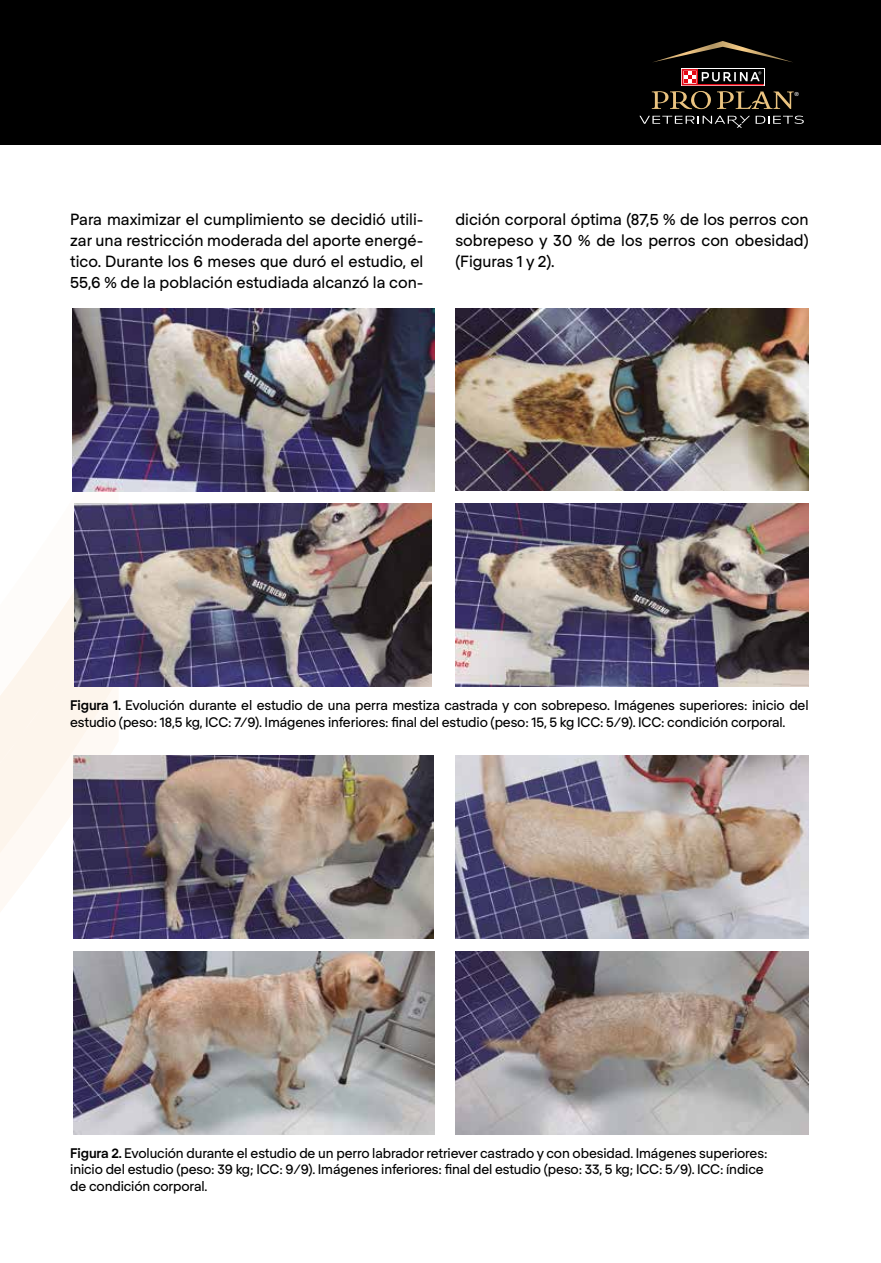
<style>
.page{position:relative;width:881px;height:1263px;background:#fff}
.page>*{position:absolute;margin:0;border:0;box-sizing:border-box;transform-origin:0 0}
.t1{font:15.75px/21px "Regola Pro";color:#000;text-align:justify}
.t2{font:13.5px/16.5px "Regola Pro";letter-spacing:-.01em;color:#000}
.t3{font:500 5.55px "Helvetica Neue LT Std";color:#fff}
.s1{font-weight:700}
</style>
<div class="page">
<svg style="left:0;top:592px;width:119px;height:543px"></svg>
<div style="left:0;top:0;width:880px;height:145px;background:#000"></div>
<img style="left:455px;top:504px;width:353px;height:183px">
<img style="left:455px;top:951px;width:353px;height:183px">
<img style="left:455px;top:308px;width:353px;height:183px">
<img style="left:455px;top:756px;width:353px;height:183px">
<img style="left:72px;top:308px;width:362px;height:183px">
<img style="left:73px;top:756px;width:360px;height:183px">
<img style="left:74px;top:504px;width:358px;height:183px">
<img style="left:74px;top:951px;width:360px;height:183px">
<svg style="left:651px;top:91px;width:142px;height:18px"></svg>
<svg style="left:654px;top:41px;width:138px;height:21px"></svg>
<svg style="left:681px;top:68px;width:83px;height:18px"></svg>
<svg style="left:681px;top:69px;width:82px;height:16px"></svg>
<svg style="left:639px;top:116px;width:110px;height:12px"></svg>
<svg style="left:755px;top:116px;width:48px;height:8px"></svg>
<p class="t3" style="left:794px;top:90px;width:6px">®</p>
<p class="t1" style="left:70px;top:208px;width:354px">Para maximizar el cumplimiento se decidió utili&shy;zar una restricción moderada del aporte energé&shy;tico. Durante los 6 meses que duró el estudio, el 55,6 % de la población estudiada alcanzó la con-</p>
<p class="t1" style="left:455px;top:208px;width:354px">dición corporal óptima (87,5 % de los perros con sobrepeso y 30 % de los perros con obesidad) (Figuras 1 y 2).</p>
<p class="t2" style="left:70px;top:696px;width:739px"><span class="s1">Figura 1.</span> Evolución durante el estudio de una perra mestiza castrada y con sobrepeso. Imágenes superiores: inicio del estudio (peso: 18,5 kg, ICC: 7/9). Imágenes inferiores: final del estudio (peso: 15, 5 kg ICC: 5/9). ICC: condición corporal.</p>
<p class="t2" style="left:70px;top:1144px;width:698px"><span class="s1">Figura 2.</span> Evolución durante el estudio de un perro labrador retriever castrado y con obesidad. Imágenes superiores: inicio del estudio (peso: 39 kg; ICC: 9/9). Imágenes inferiores: final del estudio (peso: 33, 5 kg; ICC: 5/9). ICC: índice de condición corporal.</p>
</div>
